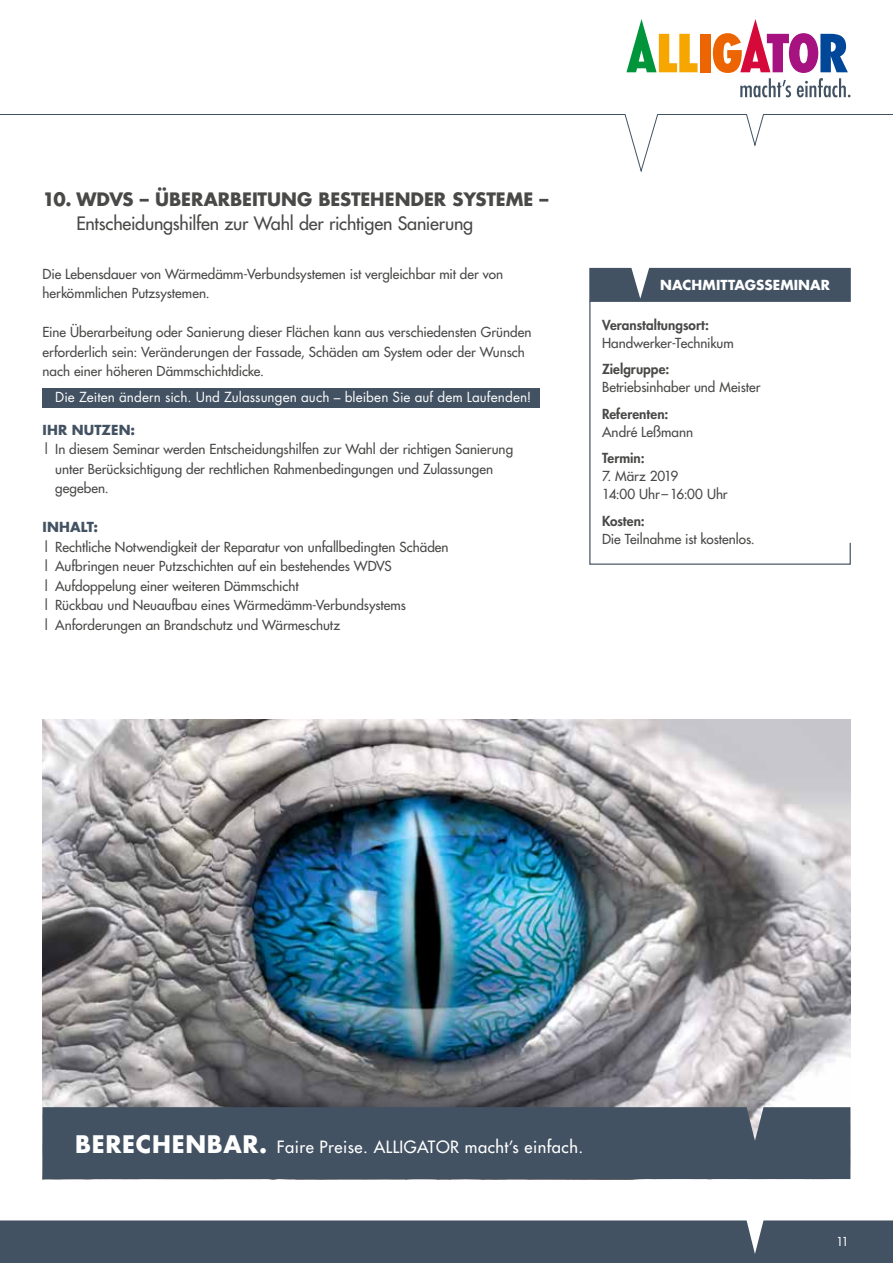
<style>
.page{position:relative;width:893px;height:1263px;background:#fff}
.page>*{position:absolute;margin:0;border:0;box-sizing:border-box;transform-origin:0 0}
.t1{font:18px "Futura";letter-spacing:-.015em;color:#494948}
.t2{font:700 18px "Futura";letter-spacing:-.005em;color:#494948}
.t3{font:16.5px "Futura";letter-spacing:.03em;color:#fff}
.t4{font:13.5px/19.5px "Futura";color:#494948}
.t5{font:13.5px "Futura";letter-spacing:.005em;color:#fff}
.t6{font:800 13.5px "Futura";letter-spacing:.005em;color:#494948}
.t7{font:700 13.5px "Futura";letter-spacing:.005em;color:#fff}
.t8{font:700 13.5px "Futura";letter-spacing:.01em;color:#435263}
.t9{font:12px "Futura";color:#fff}
.s1{font-weight:700;font-size:23.55px}
</style>
<div class="page">
<svg style="left:0;top:34px;width:893px;height:139px"></svg>
<svg style="left:626px;top:19px;width:71px;height:53px"></svg>
<div style="left:700px;top:34px;width:10px;height:38px;background:#ec6502"></div>
<svg style="left:713px;top:19px;width:137px;height:78px"></svg>
<div style="left:0;top:1220px;width:893px;height:43px;background:#435263"></div>
<div style="left:589px;top:268px;width:262px;height:32px;background:#435263"></div>
<svg style="left:589px;top:300px;width:262px;height:265px"></svg>
<img style="left:43px;top:720px;width:807px;height:387px">
<div style="left:43px;top:1107px;width:807px;height:72px;background:#435263"></div>
<div style="left:43px;top:388px;width:497px;height:19px;background:#435263"></div>
<h1 class="t2" style="left:43px;top:186px;width:507px">10. WDVS – ÜBERARBEITUNG BESTEHENDER SYSTEME –</h1>
<h1 class="t1" style="left:77px;top:211px;width:398px">Entscheidungshilfen zur Wahl der richtigen Sanierung</h1>
<p class="t4" style="left:43px;top:264px;width:462px">Die Lebensdauer von Wärmedämm-Verbundsystemen ist vergleichbar mit der von herkömmlichen Putzsystemen.</p>
<p class="t4" style="left:43px;top:322px;width:490px">Eine Überarbeitung oder Sanierung dieser Flächen kann aus verschiedensten Gründen erforderlich sein: Veränderungen der Fassade, Schäden am System oder der Wunsch nach einer höheren Dämmschichtdicke.</p>
<p class="t5" style="left:55px;top:388px;width:478px">Die Zeiten ändern sich. Und Zulassungen auch – bleiben Sie auf dem Laufenden!</p>
<p class="t8" style="left:43px;top:420px;width:94px">IHR NUTZEN:</p>
<p class="t4" style="left:55px;top:439px;width:459px;text-indent:-13px">| In diesem Seminar werden Entscheidungshilfen zur Wahl der richtigen Sanierung unter Berücksichtigung der rechtlichen Rahmenbedingungen und Zulassungen gegeben.</p>
<p class="t8" style="left:43px;top:518px;width:57px">INHALT:</p>
<p class="t4" style="left:43px;top:537px;width:408px">| Rechtliche Notwendigkeit der Reparatur von unfallbedingten Schäden | Aufbringen neuer Putzschichten auf ein bestehendes WDVS<br>| Aufdoppelung einer weiteren Dämmschicht<br>| Rückbau und Neuaufbau eines Wärmedämm-Verbundsystems<br>| Anforderungen an Brandschutz und Wärmeschutz</p>
<p class="t7" style="left:660px;top:276px;width:171px">NACHMITTAGSSEMINAR</p>
<p class="t6" style="left:602px;top:316px;width:108px">Veranstaltungsort:</p>
<p class="t4" style="left:602px;top:333px;width:133px">Handwerker-Technikum</p>
<p class="t6" style="left:602px;top:360px;width:69px">Zielgruppe:</p>
<p class="t4" style="left:602px;top:377px;width:160px">Betriebsinhaber und Meister</p>
<p class="t6" style="left:602px;top:405px;width:68px">Referenten:</p>
<p class="t4" style="left:602px;top:422px;width:93px">André Leßmann</p>
<p class="t6" style="left:602px;top:449px;width:44px">Termin:</p>
<p class="t4" style="left:602px;top:467px;width:127px;line-height:18px">7. März 2019<br>14:00 Uhr–16:00 Uhr</p>
<p class="t6" style="left:602px;top:512px;width:44px">Kosten:</p>
<p class="t4" style="left:602px;top:529px;width:154px">Die Teilnahme ist kostenlos.</p>
<p class="t3" style="left:75px;top:1136px;width:510px"><span class="s1">BERECHENBAR.</span> Faire Preise. ALLIGATOR macht’s einfach.</p>
<p class="t9" style="left:836px;top:1234px;width:14px">11</p>
</div>
